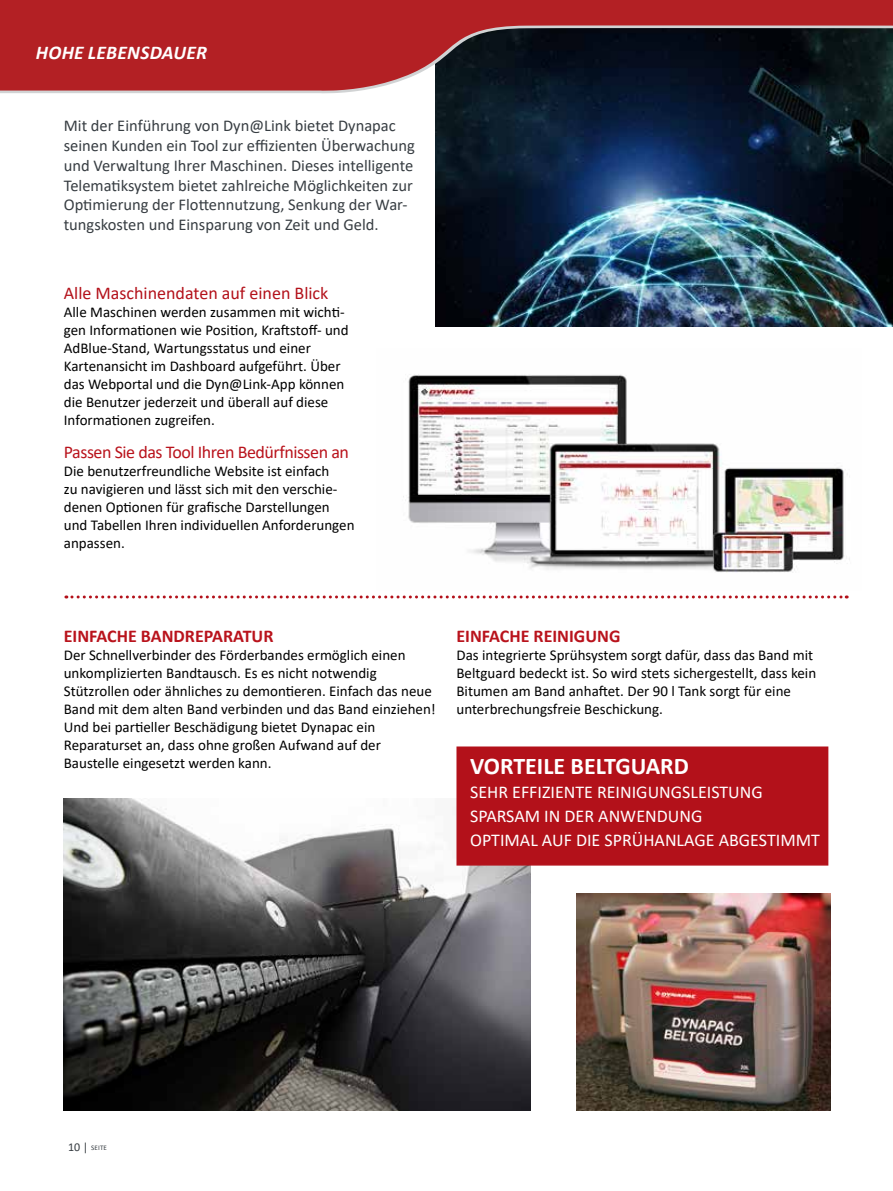
<style>
.page{position:relative;width:893px;height:1191px;background:#fff}
.page>*{position:absolute;margin:0;border:0;box-sizing:border-box;transform-origin:0 0}
.t1{font:700 24px "Calibri";color:#fff}
.t2{font:italic 700 19.5px "Calibri";letter-spacing:.015em;color:#fff}
.t3{font:18px/24px "Calibri";color:#fff}
.t4{font:700 18px "Calibri";color:#b9131c}
.t5{font:18px "Calibri";letter-spacing:-.025em;color:#b9131c}
.t6{font:18px "Calibri";color:#b3111a}
.t7{font:16.5px/19.8px "Calibri";color:#373d42}
.t8{font:15px/18px "Calibri";color:#000}
.t9{font:7.05px "Calibri";letter-spacing:.025em;color:#373d42}
.s1{font-size:12px}
</style>
<div class="page">
<img style="left:64px;top:799px;width:466px;height:311px">
<div style="left:456px;top:746px;width:372px;height:119px;background:#b3111a;border:2px solid #b3111a"></div>
<img style="left:436px;top:95px;width:457px;height:231px">
<svg style="left:0;top:0;width:893px;height:95px;background:#79242a"></svg>
<img style="left:403px;top:374px;width:447px;height:199px">
<svg style="left:66px;top:595px;width:781px;height:3px"></svg>
<img style="left:577px;top:893px;width:254px;height:217px">
<h2 class="t2" style="left:36px;top:38px;width:173px">HOHE LEBENSDAUER</h2>
<p class="t7" style="left:64px;top:115px;width:353px">Mit der Einführung von Dyn@Link bietet Dynapac seinen Kunden ein Tool zur effizienten Überwachung und Verwaltung Ihrer Maschinen. Dieses intelligente Telematiksystem bietet zahlreiche Möglichkeiten zur Optimierung der Flottennutzung, Senkung der War&shy;tungskosten und Einsparung von Zeit und Geld.</p>
<p class="t6" style="left:64px;top:281px;width:266px">Alle Maschinendaten auf einen Blick</p>
<p class="t8" style="left:64px;top:303px;width:286px">Alle Maschinen werden zusammen mit wichti&shy;gen Informationen wie Position, Kraftstoff- und AdBlue-Stand, Wartungsstatus und einer Kartenansicht im Dashboard aufgeführt. Über das Webportal und die Dyn@Link-App können die Benutzer jederzeit und überall auf diese Informationen zugreifen.</p>
<p class="t5" style="left:64px;top:440px;width:287px">Passen Sie das Tool Ihren Bedürfnissen an</p>
<p class="t8" style="left:64px;top:462px;width:292px">Die benutzerfreundliche Website ist einfach<br>zu navigieren und lässt sich mit den verschie&shy;denen Optionen für grafische Darstellungen und Tabellen Ihren individuellen Anforderungen anpassen.</p>
<p class="t4" style="left:64px;top:623px;width:211px">EINFACHE BANDREPARATUR</p>
<p class="t8" style="left:64px;top:645px;width:374px">Der Schnellverbinder des Förderbandes ermöglich einen unkomplizierten Bandtausch. Es es nicht notwendig Stützrollen oder ähnliches zu demontieren. Einfach das neue Band mit dem alten Band verbinden und das Band einziehen!<br>Und bei partieller Beschädigung bietet Dynapac ein Reparaturset an, dass ohne großen Aufwand auf der Baustelle eingesetzt werden kann.</p>
<p class="t4" style="left:456px;top:623px;width:166px">EINFACHE REINIGUNG</p>
<p class="t8" style="left:456px;top:645px;width:361px">Das integrierte Sprühsystem sorgt dafür, dass das Band mit Beltguard bedeckt ist. So wird stets sichergestellt, dass kein Bitumen am Band anhaftet. Der 90 l Tank sorgt für eine unterbrechungsfreie Beschickung.</p>
<h1 class="t1" style="left:470px;top:749px;width:220px">VORTEILE BELTGUARD</h1>
<p class="t3" style="left:470px;top:780px;width:351px">SEHR EFFIZIENTE REINIGUNGSLEISTUNG<br>SPARSAM IN DER ANWENDUNG<br>OPTIMAL AUF DIE SPRÜHANLAGE ABGESTIMMT</p>
<p class="t9" style="left:68px;top:1142px;width:40px"><span class="s1">10 |</span> SEITE</p>
</div>
